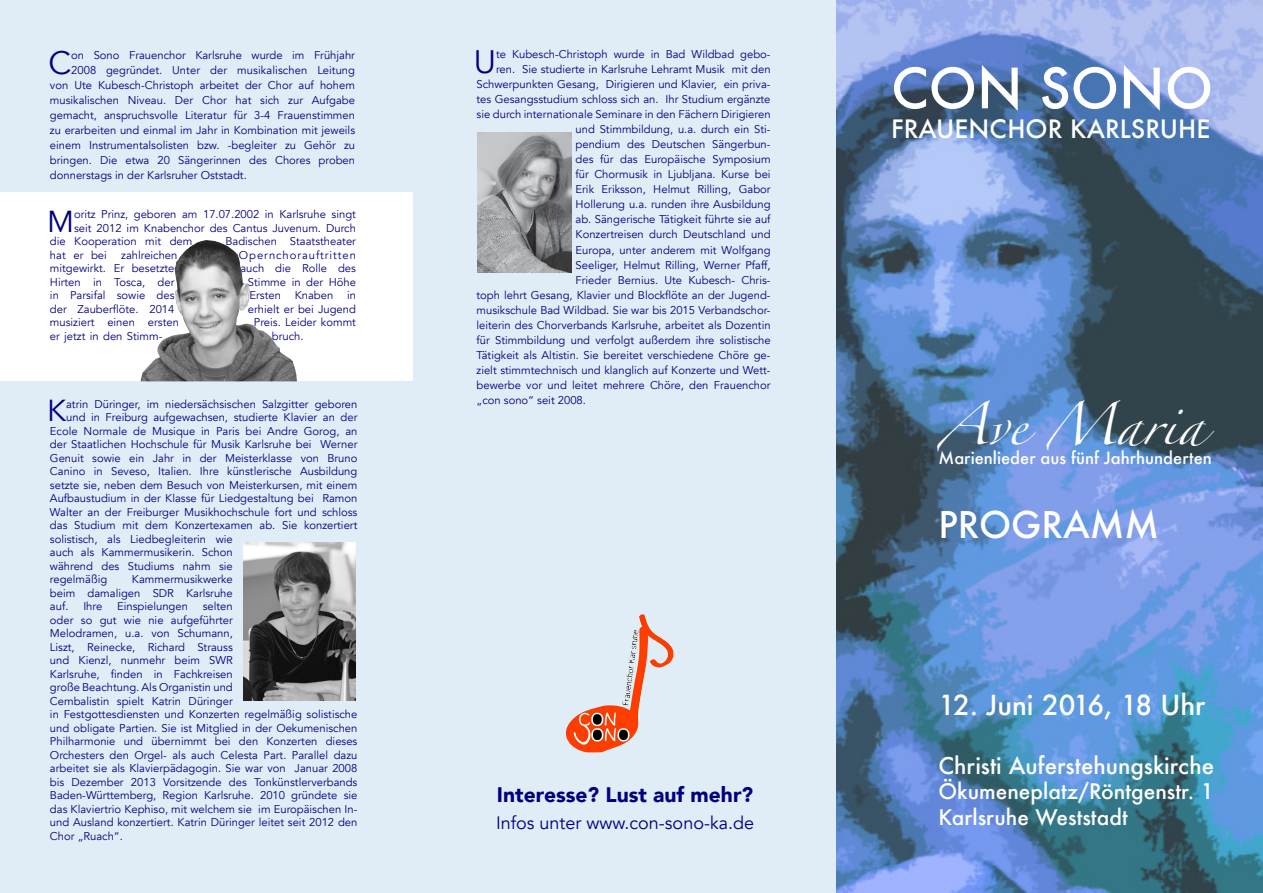
<style>
.page{position:relative;width:1263px;height:893px;background:#fff}
.page>*{position:absolute;margin:0;border:0;box-sizing:border-box;transform-origin:0 0}
.t1{font:500 54px "Futura";color:#fff}
.t2{font:37.5px "Zapfino";color:#fff}
.t3{font:500 36px "Futura";color:#fff}
.t4{font:32.4px "Avenir";color:#000080}
.t5{font:30.3px "Avenir";color:#000080}
.t6{font:500 27px "Futura";color:#fff}
.t7{font:500 24.75px "Futura";color:#fff}
.t8{font:500 22.5px "Futura";color:#fff}
.t9{font:500 21px "Futura";color:#fff}
.t10{font:900 21px "Avenir";color:#000080}
.t11{font:18px "Avenir";color:#000080}
.t12{font:500 16.5px "Futura";color:#fff}
.t13{font:11.25px/13.5px "Avenir";color:#000080;text-align:justify}
.t14{font:11.25px "Avenir";letter-spacing:.08em;color:#000080}
</style>
<div class="page">
<div style="left:0;top:0;width:869px;height:893px;background:#e0edf6"></div>
<img style="left:566px;top:614px;width:107px;height:138px">
<img style="left:477px;top:133px;width:95px;height:139px">
<img style="left:244px;top:543px;width:111px;height:157px">
<img style="left:837px;top:0;width:426px;height:893px">
<div style="left:0;top:193px;width:412px;height:188px;background:#fff"></div>
<img style="left:141px;top:240px;width:156px;height:141px">
<p class="t4" style="left:48px;top:44px;width:24px">C</p>
<p class="t13" style="left:71px;top:49px;width:285px">on Sono Frauenchor Karlsruhe wurde im Frühjahr</p>
<p class="t13" style="left:71px;top:64px;width:285px">2008 gegründet. Unter der musikalischen Leitung</p>
<p class="t13" style="left:50px;top:79px;width:307px">von Ute Kubesch-Christoph arbeitet der Chor auf hohem</p>
<p class="t13" style="left:50px;top:94px;width:307px">musikalischen Niveau. Der Chor hat sich zur Aufgabe</p>
<p class="t13" style="left:50px;top:109px;width:307px">gemacht, anspruchsvolle Literatur für 3-4 Frauenstimmen</p>
<p class="t13" style="left:50px;top:124px;width:307px">zu erarbeiten und einmal im Jahr in Kombination mit jeweils</p>
<p class="t13" style="left:50px;top:139px;width:307px">einem Instrumentalsolisten bzw. -begleiter zu Gehör zu</p>
<p class="t13" style="left:50px;top:154px;width:307px">bringen. Die etwa 20 Sängerinnen des Chores proben</p>
<p class="t13" style="left:50px;top:169px;width:198px">donnerstags in der Karlsruher Oststadt.</p>
<p class="t5" style="left:47px;top:203px;width:28px">M</p>
<p class="t13" style="left:74px;top:208px;width:283px">oritz Prinz, geboren am 17.07.2002 in Karlsruhe singt</p>
<p class="t13" style="left:74px;top:221px;width:283px">seit 2012 im Knabenchor des Cantus Juvenum. Durch</p>
<p class="t13" style="left:50px;top:235px;width:144px">die Kooperation mit dem</p>
<p class="t13" style="left:225px;top:235px;width:132px">Badischen Staatstheater</p>
<p class="t13" style="left:50px;top:248px;width:58px">hat er bei</p>
<p class="t13" style="left:121px;top:248px;width:58px">zahlreichen</p>
<p class="t14" style="left:239px;top:248px;width:118px">Opernchorauftritten</p>
<p class="t13" style="left:50px;top:262px;width:126px">mitgewirkt. Er besetzte</p>
<p class="t13" style="left:240px;top:262px;width:117px">auch die Rolle des</p>
<p class="t13" style="left:50px;top:275px;width:126px">Hirten in Tosca, der</p>
<p class="t13" style="left:248px;top:275px;width:110px">Stimme in der Höhe</p>
<p class="t13" style="left:50px;top:289px;width:126px">in Parsifal sowie des</p>
<p class="t13" style="left:249px;top:289px;width:108px">Ersten Knaben in</p>
<p class="t13" style="left:50px;top:302px;width:126px">der Zauberflöte. 2014</p>
<p class="t13" style="left:248px;top:302px;width:110px">erhielt er bei Jugend</p>
<p class="t13" style="left:50px;top:316px;width:130px">musiziert einen ersten</p>
<p class="t13" style="left:254px;top:316px;width:103px">Preis. Leider kommt</p>
<p class="t13" style="left:50px;top:329px;width:114px">er jetzt in den Stimm-</p>
<p class="t13" style="left:272px;top:329px;width:33px">bruch.</p>
<p class="t5" style="left:47px;top:393px;width:21px">K</p>
<p class="t13" style="left:66px;top:397px;width:293px">atrin Düringer, im niedersächsischen Salzgitter geboren</p>
<p class="t13" style="left:66px;top:411px;width:293px">und in Freiburg aufgewachsen, studierte Klavier an der</p>
<p class="t13" style="left:50px;top:424px;width:309px">Ecole Normale de Musique in Paris bei Andre Gorog, an</p>
<p class="t13" style="left:50px;top:438px;width:309px">der Staatlichen Hochschule für Musik Karlsruhe bei Werner</p>
<p class="t13" style="left:50px;top:451px;width:309px">Genuit sowie ein Jahr in der Meisterklasse von Bruno</p>
<p class="t13" style="left:50px;top:465px;width:309px">Canino in Seveso, Italien. Ihre künstlerische Ausbildung</p>
<p class="t13" style="left:50px;top:478px;width:309px">setzte sie, neben dem Besuch von Meisterkursen, mit einem</p>
<p class="t13" style="left:50px;top:492px;width:309px">Aufbaustudium in der Klasse für Liedgestaltung bei Ramon</p>
<p class="t13" style="left:50px;top:505px;width:309px">Walter an der Freiburger Musikhochschule fort und schloss</p>
<p class="t13" style="left:50px;top:519px;width:309px">das Studium mit dem Konzertexamen ab. Sie konzertiert</p>
<p class="t13" style="left:50px;top:532px;width:184px">solistisch, als Liedbegleiterin wie</p>
<p class="t13" style="left:50px;top:546px;width:184px">auch als Kammermusikerin. Schon</p>
<p class="t13" style="left:50px;top:559px;width:184px">während des Studiums nahm sie</p>
<p class="t13" style="left:50px;top:573px;width:59px">regelmäßig</p>
<p class="t13" style="left:50px;top:573px;width:184px;text-indent:82px">Kammermusikwerke beim damaligen SDR Karlsruhe auf.</p>
<p class="t13" style="left:50px;top:600px;width:309px;text-align:left;text-indent:153px">selten<br>oder so gut wie nie aufgeführter<br>Melodramen, u.a. von Schumann,<br>Liszt, Reinecke, Richard Strauss<br>und Kienzl, nunmehr beim SWR<br>Karlsruhe, finden in Fachkreisen<br>große Beachtung. Als Organistin und<br>Cembalistin spielt Katrin Düringer<br>in Festgottesdiensten und Konzerten regelmäßig solistische und obligate Partien. Sie ist Mitglied in der Oekumenischen Philharmonie und übernimmt bei den Konzerten dieses Orchesters den Orgel- als auch Celesta Part. Parallel dazu arbeitet sie als Klavierpädagogin. Sie war von Januar 2008 bis Dezember 2013 Vorsitzende des Tonkünstlerverbands Baden-Württemberg, Region Karlsruhe. 2010 gründete sie das Klaviertrio Kephiso, mit welchem sie im Europäischen In&shy;und Ausland konzertiert. Katrin Düringer leitet seit 2012 den Chor „Ruach“.</p>
<p class="t13" style="left:83px;top:600px;width:21px">Ihre</p>
<p class="t13" style="left:117px;top:600px;width:72px">Einspielungen</p>
<p class="t4" style="left:474px;top:43px;width:24px">U</p>
<p class="t13" style="left:496px;top:48px;width:276px">te Kubesch-Christoph wurde in Bad Wildbad gebo-</p>
<p class="t13" style="left:496px;top:63px;width:276px">ren. Sie studierte in Karlsruhe Lehramt Musik mit den</p>
<p class="t13" style="left:477px;top:78px;width:295px">Schwerpunkten Gesang, Dirigieren und Klavier, ein priva-</p>
<p class="t13" style="left:477px;top:93px;width:295px">tes Gesangsstudium schloss sich an. Ihr Studium ergänzte</p>
<p class="t13" style="left:477px;top:108px;width:295px">sie durch internationale Seminare in den Fächern Dirigieren</p>
<p class="t13" style="left:576px;top:123px;width:196px">und Stimmbildung, u.a. durch ein Sti-</p>
<p class="t13" style="left:576px;top:138px;width:196px">pendium des Deutschen Sängerbun-</p>
<p class="t13" style="left:576px;top:153px;width:197px">des für das Europäische Symposium</p>
<p class="t13" style="left:576px;top:168px;width:197px">für Chormusik in Ljubljana. Kurse bei</p>
<p class="t13" style="left:576px;top:183px;width:197px">Erik Eriksson, Helmut Rilling, Gabor</p>
<p class="t13" style="left:576px;top:198px;width:197px">Hollerung u.a. runden ihre Ausbildung</p>
<p class="t13" style="left:576px;top:213px;width:197px">ab. Sängerische Tätigkeit führte sie auf</p>
<p class="t13" style="left:576px;top:228px;width:196px">Konzertreisen durch Deutschland und</p>
<p class="t13" style="left:576px;top:243px;width:196px">Europa, unter anderem mit Wolfgang</p>
<p class="t13" style="left:576px;top:258px;width:197px">Seeliger, Helmut Rilling, Werner Pfaff,</p>
<p class="t13" style="left:576px;top:273px;width:196px">Frieder Bernius. Ute Kubesch- Chris-</p>
<p class="t13" style="left:477px;top:288px;width:295px">toph lehrt Gesang, Klavier und Blockflöte an der Jugend-</p>
<p class="t13" style="left:477px;top:303px;width:295px">musikschule Bad Wildbad. Sie war bis 2015 Verbandschor-</p>
<p class="t13" style="left:477px;top:318px;width:296px">leiterin des Chorverbands Karlsruhe, arbeitet als Dozentin</p>
<p class="t13" style="left:477px;top:333px;width:296px">für Stimmbildung und verfolgt außerdem ihre solistische</p>
<p class="t13" style="left:477px;top:348px;width:295px">Tätigkeit als Altistin. Sie bereitet verschiedene Chöre ge-</p>
<p class="t13" style="left:477px;top:363px;width:295px">zielt stimmtechnisch und klanglich auf Konzerte und Wett-</p>
<p class="t13" style="left:477px;top:378px;width:296px">bewerbe vor und leitet mehrere Chöre, den Frauenchor</p>
<p class="t13" style="left:477px;top:393px;width:111px">„con sono“ seit 2008.</p>
<p class="t10" style="left:497px;top:777px;width:258px">Interesse? Lust auf mehr?</p>
<p class="t11" style="left:496px;top:812px;width:259px">Infos unter www.con-sono-ka.de</p>
<p class="t1" style="left:891px;top:51px;width:324px">CON SONO</p>
<p class="t7" style="left:891px;top:112px;width:321px">FRAUENCHOR KARLSRUHE</p>
<p class="t2" style="left:938px;top:409px;width:267px">Ave Maria</p>
<p class="t12" style="left:938px;top:446px;width:275px">Marienlieder aus fünf Jahrhunderten</p>
<p class="t3" style="left:938px;top:500px;width:222px">PROGRAMM</p>
<p class="t6" style="left:938px;top:686px;width:268px">12. Juni 2016, 18 Uhr</p>
<p class="t8" style="left:938px;top:750px;width:277px">Christi Auferstehungskirche</p>
<p class="t9" style="left:938px;top:777px;width:277px">Ökumeneplatz/Röntgenstr. 1</p>
<p class="t9" style="left:938px;top:802px;width:191px">Karlsruhe Weststadt</p>
</div>
